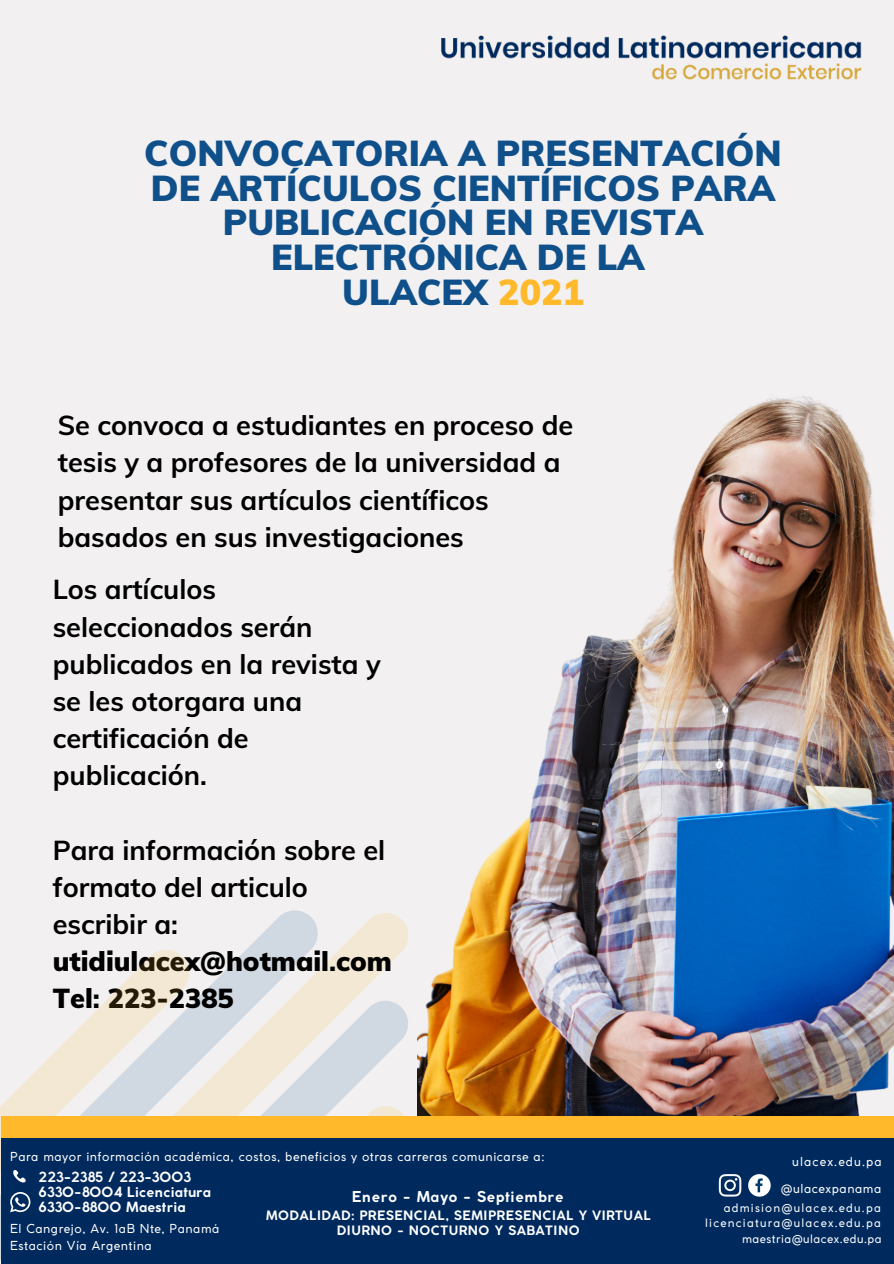
<style>
.page{position:relative;width:894px;height:1264px;background:#fff}
.page>*{position:absolute;margin:0;border:0;box-sizing:border-box;transform-origin:0 0}
.t1{font:35.7px/35px "RTL Bayan Heavy";color:#0f508b;text-align:center}
.t2{font:27.15px/37.2px "RTL Bayan Bold";color:#000}
.t3{font:27.15px "RTL Bayan Heavy";color:#000}
.t4{font:700 14.85px "Coco Gothic";letter-spacing:.04em;color:#fff}
.t5{font:700 13.95px "Coco Gothic";letter-spacing:.01em;color:#fff}
.t6{font:700 12.75px "Coco Gothic";letter-spacing:.04em;color:#fff}
.t7{font:12.3px "Coco Gothic";letter-spacing:.04em;color:#fff}
.t8{font:12.3px "Coco Gothic";letter-spacing:.085em;color:#fff}
.t9{font:11.55px "Coco Gothic";letter-spacing:.105em;color:#fff}
.t10{font:11.55px "Coco Gothic";letter-spacing:.04em;color:#fff}
.s1{color:#ffb92b}
</style>
<div class="page">
<div style="left:0;top:0;width:893px;height:1263px;background:#f2f0f1"></div>
<svg style="left:327px;top:913px;width:91px;height:183px;fill:#f3e8d4"></svg>
<svg style="left:205px;top:910px;width:122px;height:81px"></svg>
<svg style="left:199px;top:991px;width:218px;height:105px"></svg>
<img style="left:418px;top:396px;width:475px;height:720px">
<img style="left:441px;top:35px;width:421px;height:45px">
<svg style="left:199px;top:1096px;width:219px;height:20px"></svg>
<svg style="left:0;top:950px;width:199px;height:219px"></svg>
<div style="left:1px;top:1116px;width:892px;height:71px;background:#ffb92b"></div>
<div style="left:1px;top:1138px;width:892px;height:125px;background:#002a5e"></div>
<svg style="left:0;top:1169px;width:31px;height:91px"></svg>
<svg style="left:748px;top:1174px;width:22px;height:22px"></svg>
<svg style="left:718px;top:1174px;width:23px;height:22px"></svg>
<p class="t1" style="left:144px;top:135px;width:639px">CONVOCATORIA A PRESENTACIÓN<br>DE ARTÍCULOS CIENTÍFICOS PARA<br>PUBLICACIÓN EN REVISTA<br>ELECTRÓNICA DE LA</p>
<p class="t1" style="left:342px;top:274px;width:243px">ULACEX <span class="s1">2021</span></p>
<p class="t2" style="left:58px;top:406px;width:517px">Se convoca a estudiantes en proceso de tesis y a profesores de la universidad a presentar sus artículos científicos basados en sus investigaciones</p>
<p class="t2" style="left:53px;top:570px;width:329px">Los artículos seleccionados serán publicados en la revista y se les otorgara una certificación de publicación.</p>
<p class="t2" style="left:53px;top:830px;width:334px">Para información sobre el formato del articulo escribir a:</p>
<p class="t3" style="left:53px;top:943px;width:340px">utidiulacex@hotmail.com</p>
<p class="t3" style="left:53px;top:981px;width:183px">Tel: 223-2385</p>
<p class="t7" style="left:10px;top:1151px;width:535px">Para mayor información académica, costos, beneficios y otras carreras comunicarse a:</p>
<p class="t8" style="left:792px;top:1156px;width:91px">ulacex.edu.pa</p>
<p class="t5" style="left:39px;top:1171px;width:154px">223-2385 / 223-3003</p>
<p class="t5" style="left:39px;top:1186px;width:174px">6330-8004 Licenciatura</p>
<p class="t5" style="left:39px;top:1201px;width:149px">6330-8800 Maestria</p>
<p class="t9" style="left:723px;top:1203px;width:159px">admision@ulacex.edu.pa</p>
<p class="t9" style="left:705px;top:1218px;width:177px">licenciatura@ulacex.edu.pa</p>
<p class="t10" style="left:741px;top:1233px;width:141px">maestria@ulacex.edu.pa</p>
<p class="t7" style="left:780px;top:1183px;width:102px">@ulacexpanama</p>
<p class="t4" style="left:352px;top:1190px;width:213px">Enero - Mayo - Septiembre</p>
<p class="t6" style="left:265px;top:1210px;width:386px">MODALIDAD: PRESENCIAL, SEMIPRESENCIAL Y VIRTUAL</p>
<p class="t6" style="left:337px;top:1225px;width:244px">DIURNO - NOCTURNO Y SABATINO</p>
<p class="t7" style="left:10px;top:1224px;width:211px">El Cangrejo, Av. 1aB Nte, Panamá</p>
<p class="t7" style="left:10px;top:1240px;width:143px">Estación Vía Argentina</p>
</div>
